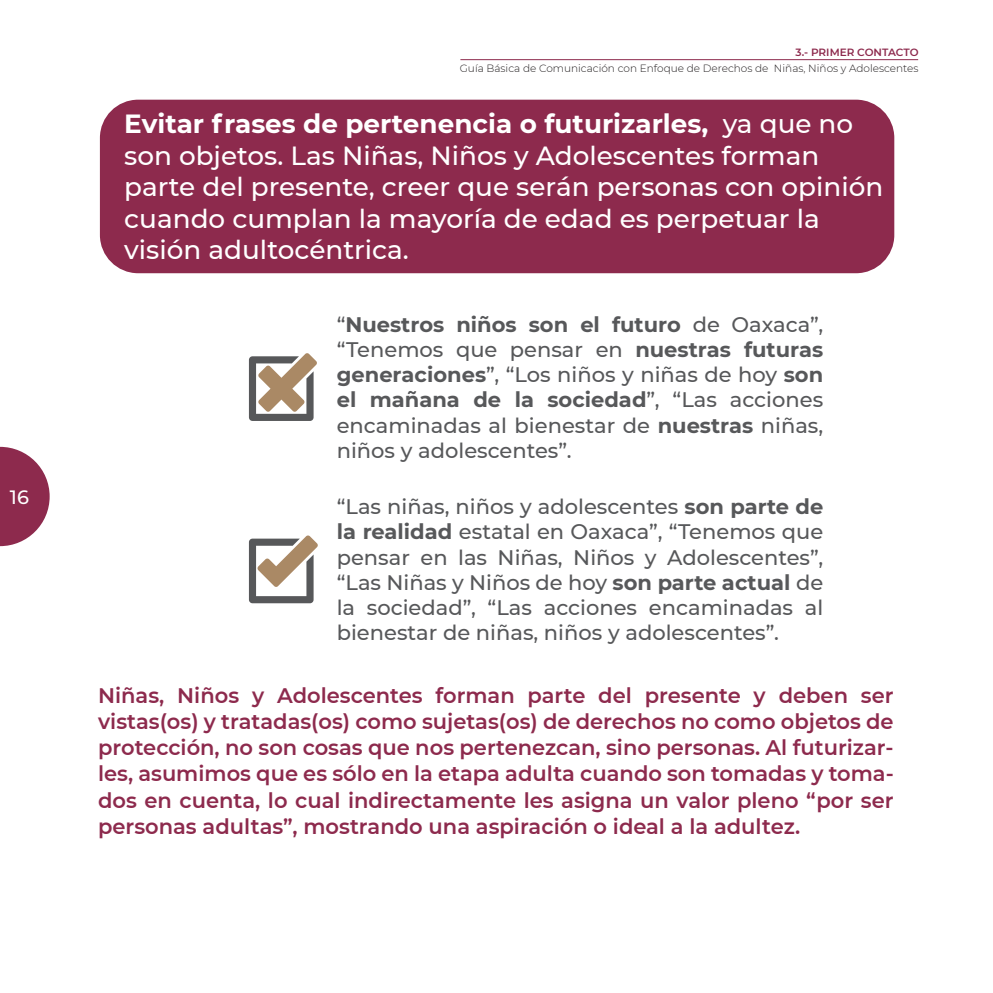
<style>
.page{position:relative;width:993px;height:993px;background:#fff}
.page>*{position:absolute;margin:0;border:0;box-sizing:border-box;transform-origin:0 0}
.t1{font:500 26.25px/31.5px "Montserrat";color:#fff}
.t2{font:500 21px/25.2px "Montserrat";color:#57585a;text-align:justify}
.t3{font:600 21px/26.2px "Montserrat";color:#8d2a4d;text-align:justify}
.t4{font:500 19.25px "Montserrat";color:#fff}
.t5{font:300 10.5px "Montserrat";color:#231f20}
.t6{font:600 10.5px "Montserrat";letter-spacing:-.005em;color:#8d2a4d}
.s1{font-weight:700}
</style>
<div class="page">
<div style="left:100px;top:100px;width:794px;height:173px;background:#8d2a4d;border-radius:38px"></div>
<svg style="left:0;top:446px;width:50px;height:100px"></svg>
<svg style="left:249px;top:353px;width:68px;height:68px"></svg>
<svg style="left:249px;top:535px;width:69px;height:68px"></svg>
<hr style="left:460px;top:59px;width:457px;height:1px;background:#8d2a4d">
<p class="t4" style="left:10px;top:483px;width:20px">16</p>
<p class="t6" style="left:795px;top:45px;width:124px">3.- PRIMER CONTACTO</p>
<p class="t5" style="left:459px;top:61px;width:460px">Guía Básica de Comunicación con Enfoque de Derechos de Niñas, Niños y Adolescentes</p>
<p class="t1" style="left:124px;top:107px;width:760px"><span class="s1">Evitar frases de pertenencia o futurizarles,</span> ya que no son objetos. Las Niñas, Niños y Adolescentes forman parte del presente, creer que serán personas con opinión cuando cumplan la mayoría de edad es perpetuar la visión adultocéntrica.</p>
<p class="t2" style="left:336px;top:311px;width:488px">“<span class="s1">Nuestros niños son el futuro</span> de Oaxaca”, “Tenemos que pensar en <span class="s1">nuestras futuras generaciones</span>”, “Los niños y niñas de hoy <span class="s1">son el mañana de la sociedad</span>”, “Las acciones encaminadas al bienestar de <span class="s1">nuestras</span> niñas, niños y adolescentes”.</p>
<p class="t2" style="left:336px;top:493px;width:488px">“Las niñas, niños y adolescentes <span class="s1">son parte de la realidad</span> estatal en Oaxaca”, “Tenemos que pensar en las Niñas, Niños y Adolescentes”, “Las Niñas y Niños de hoy <span class="s1">son parte actual</span> de la sociedad”, “Las acciones encaminadas al bienestar de niñas, niños y adolescentes”.</p>
<p class="t3" style="left:98px;top:680px;width:796px">Niñas, Niños y Adolescentes forman parte del presente y deben ser vistas(os) y tratadas(os) como sujetas(os) de derechos no como objetos de protección, no son cosas que nos pertenezcan, sino personas. Al futurizar&shy;les, asumimos que es sólo en la etapa adulta cuando son tomadas y toma&shy;dos en cuenta, lo cual indirectamente les asigna un valor pleno “por ser personas adultas”, mostrando una aspiración o ideal a la adultez.</p>
</div>
